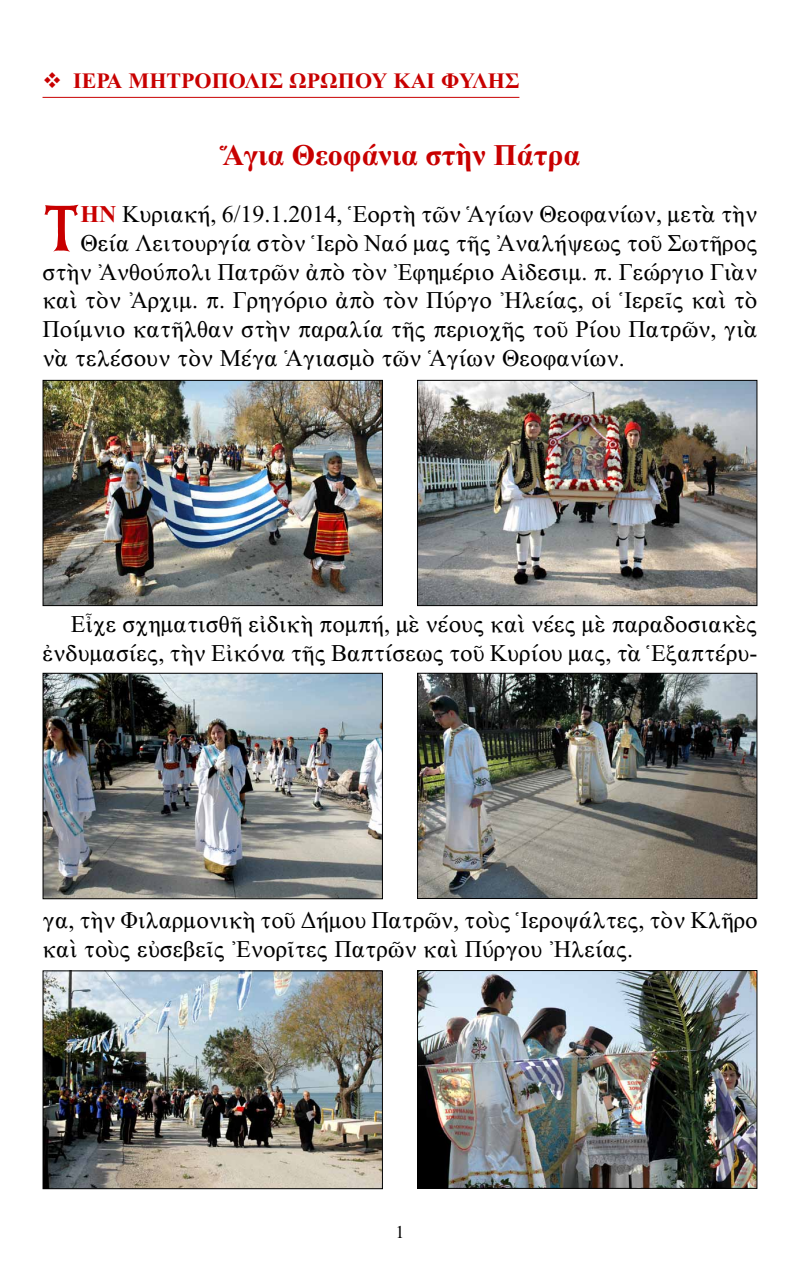
<style>
.page{position:relative;width:800px;height:1270px;background:#fff}
.page>*{position:absolute;margin:0;border:0;box-sizing:border-box;transform-origin:0 0}
.t1{font:65px "BYZIMAK";color:#c80000}
.t2{font:30px "CTOS New Times Bold Test 1";color:#c80000}
.t3{font:24px/28.8px "CTOS New Times Roman Test 1";color:#000;text-align:right}
.t4{font:22px "CTOS New Times Bold Test 1";color:#c80000}
.t5{font:18px "CTOS New Times Roman Test 1";color:#000}
.s1{font-family:"CTOS New Times Bold Test 1";color:#c80000}
</style>
<div class="page">
<hr style="left:42px;top:97px;width:477px;height:1px;background:#c80000">
<img style="left:44px;top:382px;width:337px;height:222px">
<div style="left:42px;top:380px;width:341px;height:226px;border:1px solid #000"></div>
<img style="left:419px;top:382px;width:336px;height:222px">
<div style="left:417px;top:380px;width:340px;height:226px;border:1px solid #000"></div>
<img style="left:44px;top:675px;width:337px;height:222px">
<div style="left:42px;top:673px;width:341px;height:226px;border:1px solid #000"></div>
<img style="left:419px;top:675px;width:336px;height:222px">
<div style="left:417px;top:673px;width:340px;height:226px;border:1px solid #000"></div>
<img style="left:44px;top:972px;width:337px;height:215px">
<div style="left:42px;top:970px;width:341px;height:219px;border:1px solid #000"></div>
<img style="left:419px;top:972px;width:336px;height:215px">
<div style="left:417px;top:970px;width:340px;height:219px;border:1px solid #000"></div>
<p class="t4" style="left:42px;top:69px;width:476px">❖ ιερα μητροπολισ ωρωπου και φυλησ</p>
<p class="t2" style="left:220px;top:139px;width:362px">Ἅγια Θεοφάνια στὴν Πάτρα</p>
<h1 class="t1" style="left:42px;top:190px;width:40px">Τ</h1>
<p class="t3" style="left:81px;top:200px;width:678px"><span class="s1">ΗΝ</span> Κυριακή, 6/19.1.2014, Ἑορτὴ τῶν Ἁγίων Θεοφανίων, μετὰ τὴν</p>
<p class="t3" style="left:81px;top:229px;width:678px">Θεία Λειτουργία στὸν Ἱερὸ Ναό μας τῆς Ἀναλήψεως τοῦ Σωτῆρος</p>
<p class="t3" style="left:42px;top:257px;width:716px">στὴν Ἀνθούπολι Πατρῶν ἀπὸ τὸν Ἐφημέριο Αἰδεσιμ. π. Γεώργιο Γιὰν</p>
<p class="t3" style="left:42px;top:286px;width:716px">καὶ τὸν Ἀρχιμ. π. Γρηγόριο ἀπὸ τὸν Πύργο Ἠλείας, οἱ Ἱερεῖς καὶ τὸ</p>
<p class="t3" style="left:42px;top:315px;width:716px">Ποίμνιο κατῆλθαν στὴν παραλία τῆς περιοχῆς τοῦ Ρίου Πατρῶν, γιὰ</p>
<p class="t3" style="left:42px;top:344px;width:583px">νὰ τελέσουν τὸν Μέγα Ἁγιασμὸ τῶν Ἁγίων Θεοφανίων.</p>
<p class="t3" style="left:43px;top:610px;width:716px">Εἶχε σχηματισθῆ εἰδικὴ πομπή, μὲ νέους καὶ νέες μὲ παραδοσιακὲς ἐνδυμασίες, τὴν Εἰκόνα τῆς Βαπτίσεως τοῦ Κυρίου μας, τὰ Ἑξαπτέρυ-</p>
<p class="t3" style="left:42px;top:905px;width:716px;text-align:left">γα, τὴν Φιλαρμονικὴ τοῦ Δήμου Πατρῶν, τοὺς Ἱεροψάλτες, τὸν Κλῆρο καὶ τοὺς εὐσεβεῖς Ἐνορῖτες Πατρῶν καὶ Πύργου Ἠλείας.</p>
<p class="t5" style="left:395px;top:1222px;width:10px">1</p>
</div>
